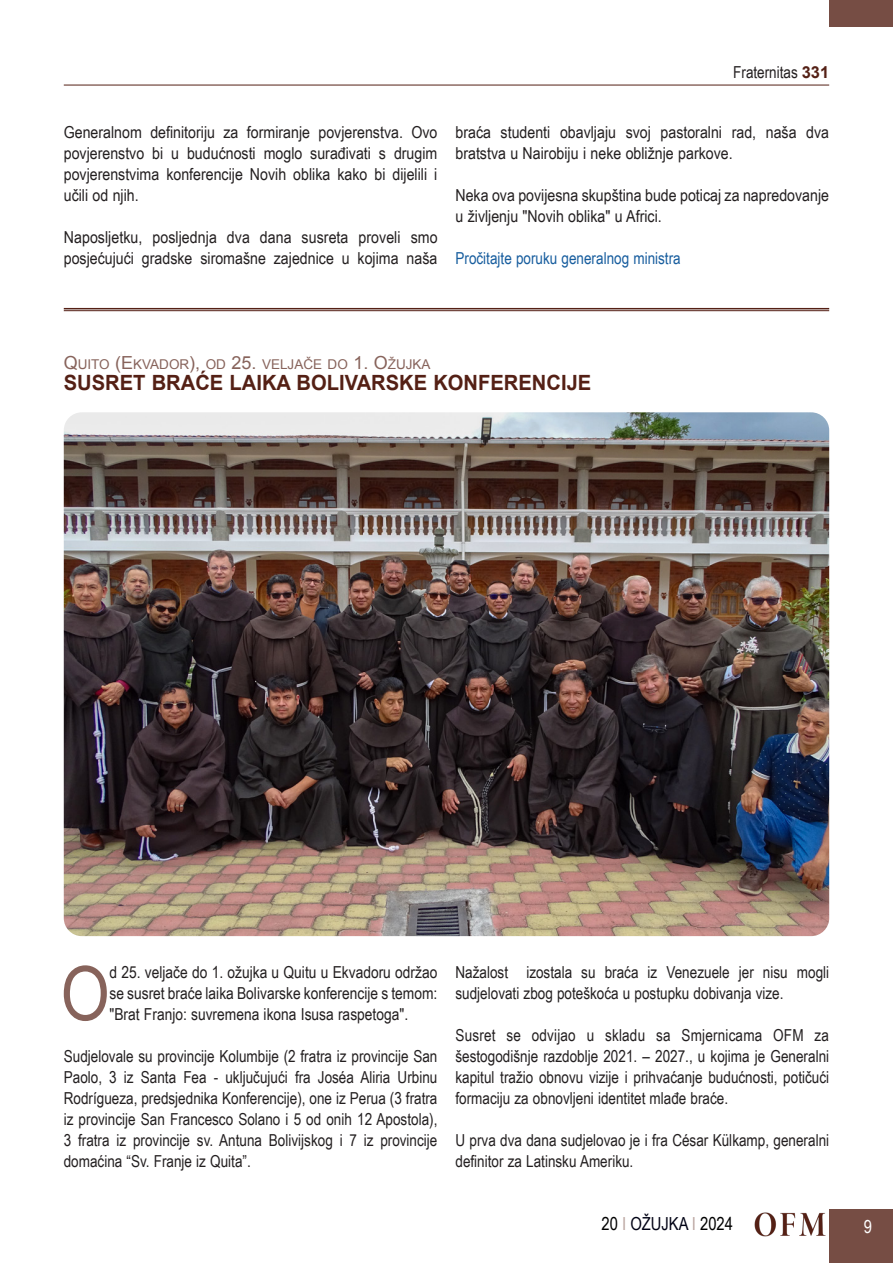
<style>
.page{position:relative;width:893px;height:1263px;background:#fff}
.page>*{position:absolute;margin:0;border:0;box-sizing:border-box;transform-origin:0 0}
.Titolo{font:75.15px "Arial Narrow";color:#87635b}
.Titolo-2{font:700 21px "Arial";color:#542015;scale:.96 1}
.t1{font:18px "Arial Narrow";color:#000}
.t2{font:18px "Arial Narrow";color:#fff}
.Titolo-3{font:16.5px/21px "Arial Narrow";color:#231f20;text-align:justify}
.Titolo-4{font:16.5px/21px "Arial Narrow";color:#231f20;scale:1.05 1}
.Titolo-5{font:16.5px "Arial Narrow";color:#175d9e}
.Titolo_piccolo{font:13.5px "Arial";color:#87635b}
.s1{font-family:"Arial";font-weight:700;color:#542015}
.s2{font-size:18px}
.s3{color:#bba6a1}
.s4{color:#000214}
</style>
<div class="page">
<div style="left:829px;top:1209px;width:64px;height:54px;background:#764d44"></div>
<hr style="left:64px;top:85px;width:765px;height:1px;background:#542015">
<div style="left:829px;top:0;width:64px;height:27px;background:#764d44"></div>
<img style="left:755px;top:1212px;width:71px;height:24px">
<hr style="left:64px;top:308px;width:765px;height:1px;background:#542015">
<hr style="left:64px;top:310px;width:765px;height:1px;background:#542015">
<img style="left:64px;top:412px;width:765px;height:524px">
<p class="Titolo-4" style="left:64px;top:121px;width:357px;text-align:justify">Generalnom definitoriju za formiranje povjerenstva. Ovo povjerenstvo bi u budućnosti moglo surađivati s drugim povjerenstvima konferencije Novih oblika kako bi dijelili i učili od njih.</p>
<p class="Titolo-4" style="left:64px;top:226px;width:357px">Naposljetku, posljednja dva dana susreta proveli smo posjećujući gradske siromašne zajednice u kojima naša</p>
<p class="Titolo-3" style="left:733px;top:61px;width:97px">Fraternitas <span class="s1">331</span></p>
<p class="Titolo-4" style="left:455px;top:121px;width:357px">braća studenti obavljaju svoj pastoralni rad, naša dva bratstva u Nairobiju i neke obližnje parkove.</p>
<p class="Titolo-4" style="left:455px;top:184px;width:357px">Neka ova povijesna skupština bude poticaj za napredovanje u življenju "Novih oblika" u Africi.</p>
<p class="Titolo-5" style="left:455px;top:246px;width:227px">Pročitajte poruku generalnog ministra</p>
<p class="Titolo_piccolo" style="left:64px;top:355px;width:368px"><span class="s2">Q</span>UITO <span class="s2">(E</span> KVADOR<span class="s2">),</span> OD <span class="s2">25.</span> VELJAČE DO <span class="s2">1. O</span>ŽUJKA</p>
<p class="Titolo-2" style="left:64px;top:369px;width:551px">SUSRET BRAĆE LAIKA BOLIVARSKE KONFERENCIJE</p>
<p class="Titolo" style="left:61px;top:938px;width:50px">O</p>
<p class="Titolo-3" style="left:110px;top:961px;width:329px">d 25. veljače do 1. ožujka u Quitu u Ekvadoru održao se susret braće laika Bolivarske konferencije s temom: "Brat Franjo: suvremena ikona Isusa raspetoga".</p>
<p class="Titolo-3" style="left:64px;top:1045px;width:375px">Sudjelovale su provincije Kolumbije (2 fratra iz provincije San Paolo, 3 iz Santa Fea - uključujući fra Joséa Aliria Urbinu Rodrígueza, predsjednika Konferencije), one iz Perua (3 fratra iz provincije San Francesco Solano i 5 od onih 12 Apostola), 3 fratra iz provincije sv. Antuna Bolivijskog i 7 iz provincije domaćina “Sv. Franje iz Quita”.</p>
<p class="Titolo-3" style="left:455px;top:961px;width:375px">Nažalost izostala su braća iz Venezuele jer nisu mogli sudjelovati zbog poteškoća u postupku dobivanja vize.</p>
<p class="Titolo-3" style="left:455px;top:1024px;width:375px">Susret se odvijao u skladu sa Smjernicama OFM za šestogodišnje razdoblje 2021. – 2027., u kojima je Generalni kapitul tražio obnovu vizije i prihvaćanje budućnosti, potičući formaciju za obnovljeni identitet mlađe braće.</p>
<p class="Titolo-3" style="left:455px;top:1129px;width:375px">U prva dva dana sudjelovao je i fra César Külkamp, generalni definitor za Latinsku Ameriku.</p>
<p class="t1" style="left:602px;top:1210px;width:133px">20 <span class="s3">I</span> <span class="s4">OŽUJKA</span> <span class="s3">I</span> 2024</p>
<p class="t2" style="left:864px;top:1213px;width:10px">9</p>
</div>
